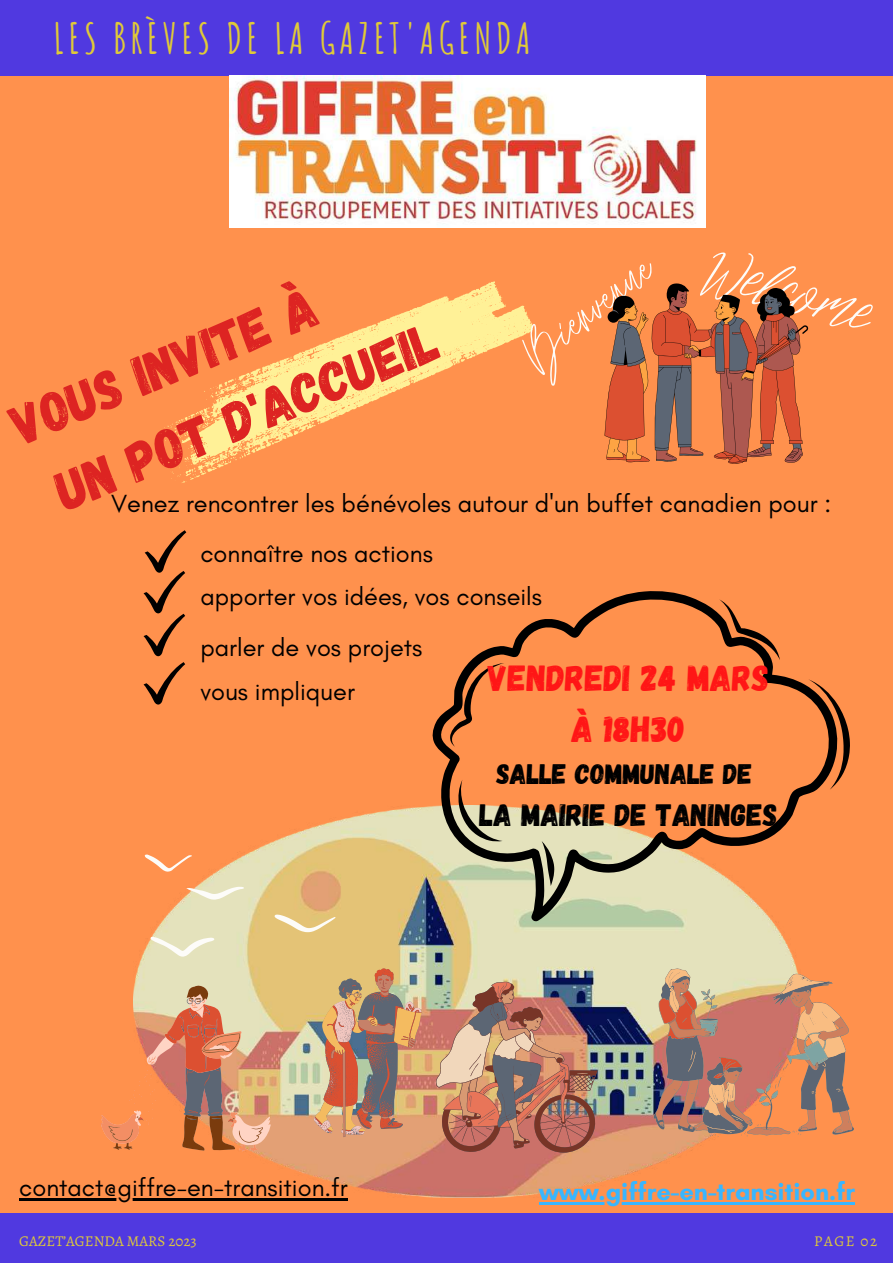
<style>
.page{position:relative;width:893px;height:1264px;background:#fff}
.page>*{position:absolute;margin:0;border:0;box-sizing:border-box;transform-origin:0 0}
.t1{font:82.35px "Jonathan";color:#fdfcf9}
.t2{font:55.65px/77.2px "Gagalin";color:#dd2422}
.t3{font:700 42px "Amatic SC";letter-spacing:.1em;color:#e0ca38}
.t4{font:36.15px/50.6px "Gagalin";color:#ff1616;text-align:center}
.t5{font:30.9px "Gagalin";color:#000}
.t6{font:28.2px "Gagalin";color:#000}
.t7{font:25.35px/49.1px "Glacial Indifference";color:#000}
.t8{font:700 25.35px "Glacial Indifference";color:#38b6ff}
.t9{font:15px "Alegreya";color:#e0ca38}
</style>
<div class="page">
<div style="left:0;top:0;width:892px;height:1262px;background:#ff914d"></div>
<div style="left:0;top:0;width:892px;height:75px;background:#5039e0"></div>
<div style="left:0;top:1213px;width:892px;height:49px;background:#5039e0"></div>
<img style="left:230px;top:76px;width:475px;height:152px">
<img style="left:134px;top:806px;width:663px;height:391px">
<svg style="left:432px;top:591px;width:399px;height:330px"></svg>
<svg style="left:450px;top:663px;width:54px;height:83px"></svg>
<svg style="left:457px;top:779px;width:45px;height:62px"></svg>
<svg style="left:541px;top:841px;width:13px;height:45px"></svg>
<svg style="left:719px;top:599px;width:61px;height:61px"></svg>
<svg style="left:808px;top:679px;width:42px;height:110px"></svg>
<img style="left:435px;top:981px;width:162px;height:171px">
<svg style="left:653px;top:968px;width:201px;height:169px"></svg>
<svg style="left:313px;top:968px;width:108px;height:169px"></svg>
<svg style="left:145px;top:854px;width:47px;height:17px"></svg>
<svg style="left:150px;top:936px;width:64px;height:20px"></svg>
<svg style="left:186px;top:886px;width:58px;height:13px"></svg>
<svg style="left:274px;top:914px;width:62px;height:18px"></svg>
<svg style="left:101px;top:984px;width:172px;height:168px"></svg>
<svg style="left:164px;top:281px;width:369px;height:202px"></svg>
<svg style="left:143px;top:530px;width:43px;height:126px"></svg>
<svg style="left:604px;top:252px;width:269px;height:212px"></svg>
<svg style="left:143px;top:662px;width:42px;height:42px"></svg>
<hr style="left:19px;top:1198px;width:329px;height:2px;background:#000">
<hr style="left:539px;top:1201px;width:315px;height:3px;background:#38b6ff">
<h3 class="t3" style="left:54px;top:11px;width:478px">LES BRÈVES DE LA GAZET'AGENDA</h3>
<h1 class="t1" style="left:499px;top:321px;width:154px;rotate:-38deg">Bienvenue</h1>
<h2 class="t2" style="left:14px;top:382px;width:409px;text-indent:-17px;rotate:-22deg">VOUS INVITE À<br>UN POT D'ACCUEIL</h2>
<p class="t7" style="left:200px;top:479px;width:632px;text-indent:-89px">Venez rencontrer les bénévoles autour d'un buffet canadien pour : connaître nos actions</p>
<p class="t7" style="left:200px;top:571px;width:343px;line-height:50.6px">apporter vos idées, vos conseils parler de vos projets</p>
<p class="t7" style="left:200px;top:666px;width:156px">vous impliquer</p>
<h3 class="t4" style="left:488px;top:651px;width:283px">VENDREDI 24 MARS<br>À 18H30</h3>
<p class="t6" style="left:496px;top:756px;width:257px">SALLE COMMUNALE DE</p>
<p class="t5" style="left:479px;top:795px;width:299px">LA MAIRIE DE TANINGES</p>
<p class="t7" style="left:19px;top:1162px;width:330px">contact@giffre-en-transition.fr</p>
<p class="t8" style="left:539px;top:1175px;width:317px">www.giffre-en-transition.fr</p>
<p class="t9" style="left:19px;top:1231px;width:179px">GAZET’AGENDA MARS 2023</p>
<p class="t9" style="left:814px;top:1231px;width:64px">PAGE 02</p>
</div>
